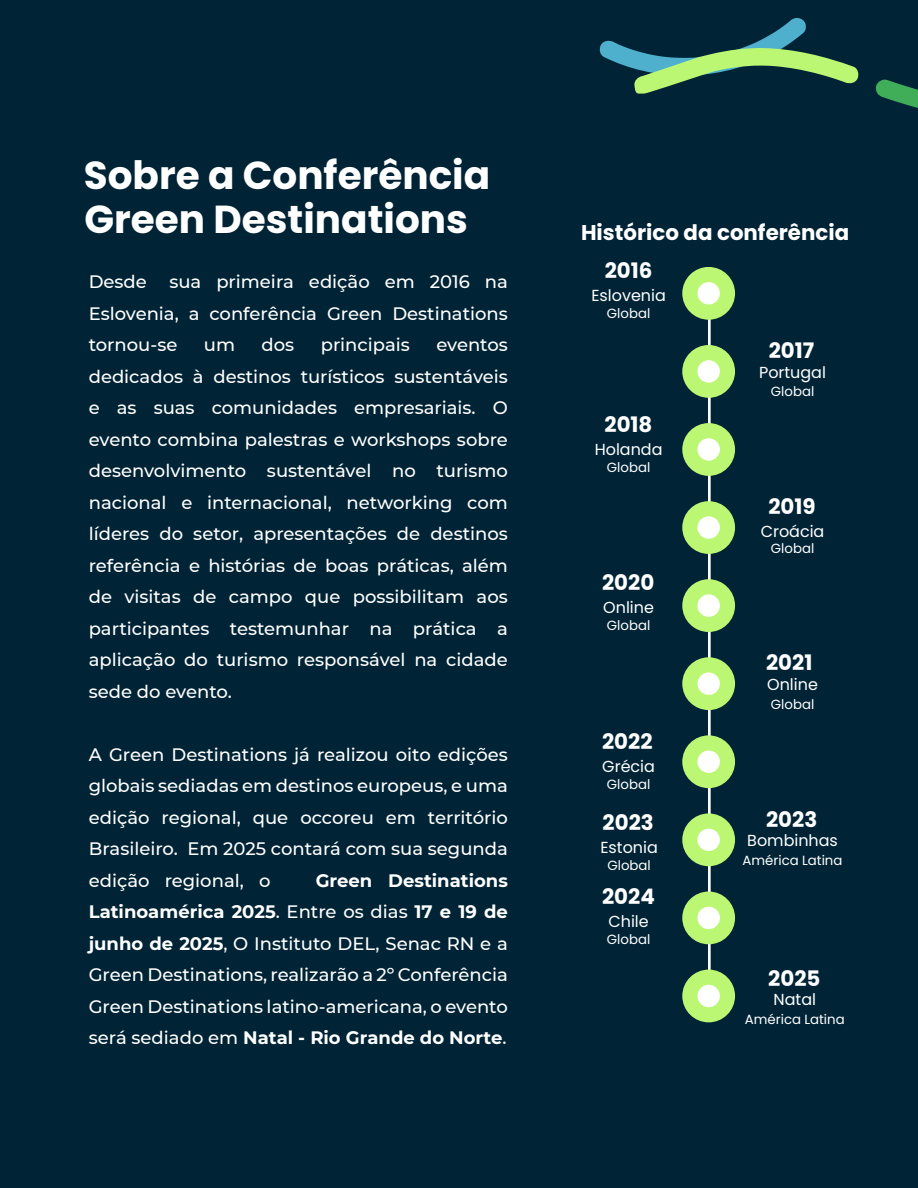
<style>
.page{position:relative;width:918px;height:1188px;background:#002436}
.page>*{position:absolute;margin:0;border:0;box-sizing:border-box;transform-origin:0 0}
.t1{font:700 39px "Poppins";color:#fff}
.t2{font:700 21.3px "Poppins";color:#fff}
.t3{font:500 18px/31.5px "Montserrat";color:#fff;text-align:justify}
.t4{font:15.9px "Poppins";color:#fff}
.t5{font:13.35px "Poppins";color:#fff}
.s1{font-weight:700}
</style>
<div class="page">
<hr style="left:708px;top:269px;width:3px;height:736px;background:#fff">
<div style="left:682px;top:267px;width:53px;height:53px;background:#bbf773;border-radius:50%"></div>
<div style="left:697px;top:282px;width:23px;height:23px;background:#fff;border-radius:50%"></div>
<div style="left:682px;top:345px;width:53px;height:53px;background:#bbf773;border-radius:50%"></div>
<div style="left:697px;top:360px;width:23px;height:23px;background:#fff;border-radius:50%"></div>
<div style="left:682px;top:423px;width:53px;height:53px;background:#bbf773;border-radius:50%"></div>
<div style="left:697px;top:438px;width:23px;height:23px;background:#fff;border-radius:50%"></div>
<div style="left:682px;top:501px;width:53px;height:53px;background:#bbf773;border-radius:50%"></div>
<div style="left:697px;top:516px;width:23px;height:23px;background:#fff;border-radius:50%"></div>
<div style="left:682px;top:579px;width:53px;height:53px;background:#bbf773;border-radius:50%"></div>
<div style="left:697px;top:594px;width:23px;height:23px;background:#fff;border-radius:50%"></div>
<div style="left:682px;top:657px;width:53px;height:53px;background:#bbf773;border-radius:50%"></div>
<div style="left:697px;top:672px;width:23px;height:23px;background:#fff;border-radius:50%"></div>
<div style="left:682px;top:735px;width:53px;height:53px;background:#bbf773;border-radius:50%"></div>
<div style="left:697px;top:751px;width:23px;height:22px;background:#fff;border-radius:50%"></div>
<div style="left:682px;top:813px;width:53px;height:53px;background:#bbf773;border-radius:50%"></div>
<div style="left:697px;top:829px;width:23px;height:22px;background:#fff;border-radius:50%"></div>
<div style="left:682px;top:892px;width:53px;height:52px;background:#bbf773;border-radius:50%"></div>
<div style="left:697px;top:907px;width:23px;height:22px;background:#fff;border-radius:50%"></div>
<div style="left:682px;top:970px;width:53px;height:52px;background:#bbf773;border-radius:50%"></div>
<div style="left:697px;top:985px;width:23px;height:22px;background:#fff;border-radius:50%"></div>
<svg style="left:875px;top:79px;width:43px;height:29px"></svg>
<svg style="left:599px;top:18px;width:260px;height:76px"></svg>
<p class="t1" style="left:84px;top:153px;width:408px">Sobre a Conferência</p>
<p class="t1" style="left:84px;top:197px;width:385px">Green Destinations</p>
<p class="t3" style="left:89px;top:265px;width:421px">Desde sua primeira edição em 2016 na Eslovenia, a conferência Green Destinations tornou-se</p>
<p class="t3" style="left:204px;top:328px;width:33px">um</p>
<p class="t3" style="left:262px;top:328px;width:34px">dos</p>
<p class="t3" style="left:321px;top:328px;width:91px">principais</p>
<p class="t3" style="left:89px;top:328px;width:421px;text-indent:348px">eventos dedicados à destinos turísticos sustentáveis e as suas comunidades empresariais. O evento combina palestras e workshops sobre desenvolvimento sustentável no turismo nacional e internacional, networking com líderes do setor, apresentações de destinos referência e histórias de boas práticas, além de visitas de campo que possibilitam aos participantes testemunhar na prática a aplicação do turismo responsável na cidade sede do evento.</p>
<p class="t3" style="left:89px;top:738px;width:421px">A Green Destinations já realizou oito edições globais sediadas em destinos europeus, e uma edição regional, que occoreu em território Brasileiro. Em 2025 contará com sua segunda edição regional, o</p>
<p class="t3" style="left:89px;top:864px;width:421px;text-indent:227px"><span class="s1">Green Destinations Latinoamérica 2025</span>. Entre os dias <span class="s1">17 e 19 de junho de 2025</span>, O Instituto DEL, Senac RN e a Green Destinations, realizarão a 2º Conferência Green Destinations latino-americana, o evento será sediado em <span class="s1">Natal - Rio Grande do Norte</span>.</p>
<p class="t2" style="left:581px;top:220px;width:270px">Histórico da conferência</p>
<p class="t2" style="left:605px;top:258px;width:49px">2016</p>
<p class="t4" style="left:591px;top:286px;width:76px">Eslovenia</p>
<p class="t5" style="left:607px;top:306px;width:45px">Global</p>
<p class="t2" style="left:605px;top:412px;width:49px">2018</p>
<p class="t4" style="left:595px;top:440px;width:69px">Holanda</p>
<p class="t5" style="left:607px;top:460px;width:45px">Global</p>
<p class="t2" style="left:602px;top:570px;width:54px">2020</p>
<p class="t4" style="left:603px;top:598px;width:52px">Online</p>
<p class="t5" style="left:607px;top:618px;width:45px">Global</p>
<p class="t2" style="left:602px;top:729px;width:52px">2022</p>
<p class="t4" style="left:602px;top:757px;width:54px">Grécia</p>
<p class="t5" style="left:607px;top:777px;width:45px">Global</p>
<p class="t2" style="left:603px;top:810px;width:53px">2023</p>
<p class="t4" style="left:600px;top:838px;width:59px">Estonia</p>
<p class="t5" style="left:607px;top:858px;width:45px">Global</p>
<p class="t2" style="left:602px;top:884px;width:54px">2024</p>
<p class="t4" style="left:609px;top:912px;width:42px">Chile</p>
<p class="t5" style="left:607px;top:932px;width:45px">Global</p>
<p class="t2" style="left:769px;top:338px;width:47px">2017</p>
<p class="t4" style="left:759px;top:363px;width:68px">Portugal</p>
<p class="t5" style="left:771px;top:384px;width:45px">Global</p>
<p class="t2" style="left:768px;top:494px;width:49px">2019</p>
<p class="t4" style="left:761px;top:522px;width:65px">Croácia</p>
<p class="t5" style="left:771px;top:540px;width:45px">Global</p>
<p class="t2" style="left:766px;top:650px;width:48px">2021</p>
<p class="t4" style="left:767px;top:676px;width:52px">Online</p>
<p class="t5" style="left:771px;top:697px;width:45px">Global</p>
<p class="t2" style="left:766px;top:807px;width:53px">2023</p>
<p class="t4" style="left:747px;top:832px;width:92px">Bombinhas</p>
<p class="t5" style="left:743px;top:853px;width:101px">América Latina</p>
<p class="t2" style="left:768px;top:966px;width:54px">2025</p>
<p class="t4" style="left:774px;top:991px;width:44px">Natal</p>
<p class="t5" style="left:745px;top:1012px;width:101px">América Latina</p>
</div>
